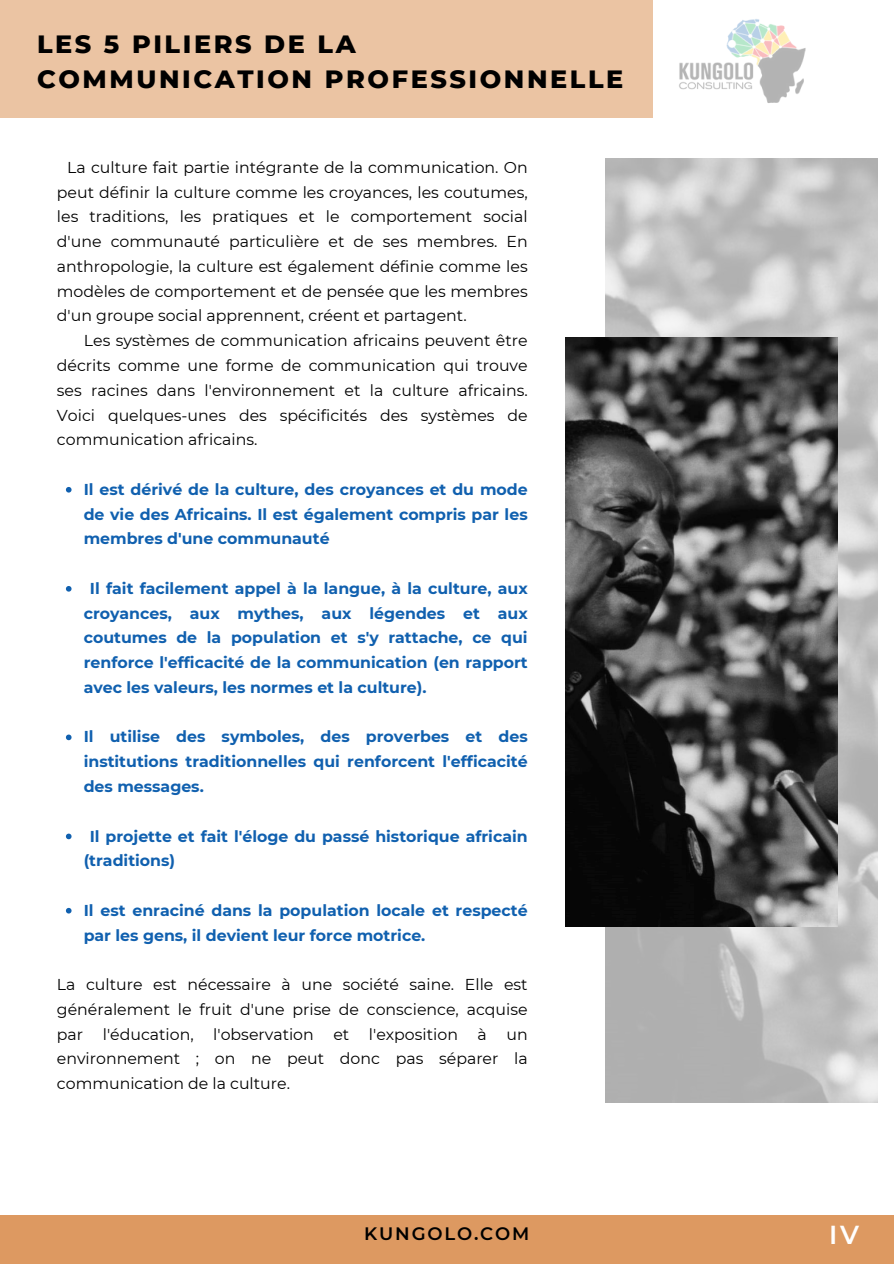
<style>
.page{position:relative;width:894px;height:1264px;background:#fff}
.page>*{position:absolute;margin:0;border:0;box-sizing:border-box;transform-origin:0 0}
.t1{font:600 25.95px "Montserrat";color:#fff}
.t2{font:800 25.5px/34.8px "Montserrat";letter-spacing:.1em;color:#000}
.t3{font:600 18px "Montserrat";letter-spacing:.1em;color:#000}
.t4{font:15.75px/24.8px "Montserrat";color:#000;text-align:justify}
.t5{font:700 15.75px/24.8px "Montserrat";color:#1060af;text-align:justify}
</style>
<div class="page">
<img style="left:605px;top:158px;width:272px;height:944px">
<img style="left:565px;top:337px;width:272px;height:589px">
<div style="left:0;top:0;width:652px;height:118px;background:#ebc4a3"></div>
<div style="left:0;top:1214px;width:893px;height:49px;background:#dd9961"></div>
<img style="left:679px;top:19px;width:127px;height:84px">
<svg style="left:66px;top:487px;width:5px;height:5px"></svg>
<svg style="left:66px;top:586px;width:5px;height:5px"></svg>
<svg style="left:66px;top:734px;width:5px;height:6px"></svg>
<svg style="left:66px;top:833px;width:5px;height:6px"></svg>
<svg style="left:66px;top:907px;width:5px;height:6px"></svg>
<h2 class="t2" style="left:37px;top:26px;width:587px">LES 5 PILIERS DE LA<br>COMMUNICATION PROFESSIONNELLE</h2>
<h1 class="t4" style="left:57px;top:155px;width:472px;text-indent:10px">La culture fait partie intégrante de la communication. On peut définir la culture comme les croyances, les coutumes, les traditions, les pratiques et le comportement social d'une communauté particulière et de ses membres. En anthropologie, la culture est également définie comme les modèles de comportement et de pensée que les membres d'un groupe social apprennent, créent et partagent.</h1>
<p class="t4" style="left:57px;top:328px;width:472px;text-indent:27px">Les systèmes de communication africains peuvent être décrits comme une forme de communication qui trouve ses racines dans l'environnement et la culture africains.<br>Voici quelques-unes des spécificités des systèmes de communication africains.</p>
<p class="t5" style="left:84px;top:477px;width:445px">Il est dérivé de la culture, des croyances et du mode de vie des Africains. Il est également compris par les membres d'une communauté</p>
<p class="t5" style="left:84px;top:576px;width:445px;text-indent:6px">Il fait facilement appel à la langue, à la culture, aux croyances, aux mythes, aux légendes et aux coutumes de la population et s'y rattache, ce qui renforce l'efficacité de la communication (en rapport avec les valeurs, les normes et la culture).</p>
<p class="t5" style="left:84px;top:724px;width:445px">Il utilise des symboles, des proverbes et des institutions traditionnelles qui renforcent l'efficacité des messages.</p>
<p class="t5" style="left:84px;top:823px;width:445px;text-indent:6px">Il projette et fait l'éloge du passé historique africain (traditions)</p>
<p class="t5" style="left:84px;top:897px;width:445px">Il est enraciné dans la population locale et respecté par les gens, il devient leur force motrice.</p>
<p class="t4" style="left:57px;top:972px;width:472px">La culture est nécessaire à une société saine. Elle est généralement le fruit d'une prise de conscience, acquise par l'éducation, l'observation et l'exposition à un environnement ; on ne peut donc pas séparer la communication de la culture.</p>
<p class="t3" style="left:364px;top:1222px;width:166px">KUNGOLO.COM</p>
<p class="t1" style="left:829px;top:1219px;width:31px">IV</p>
</div>
